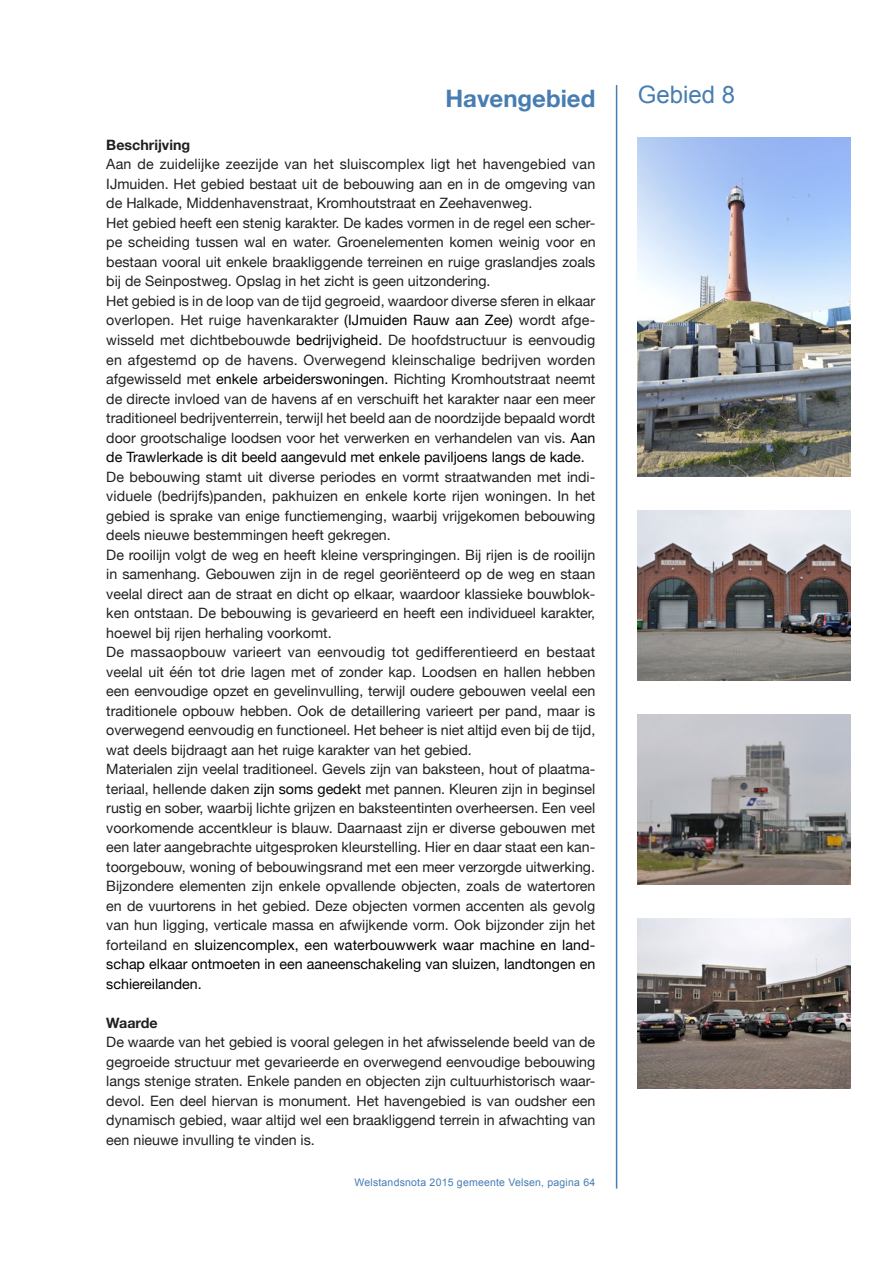
<style>
.page{position:relative;width:893px;height:1263px;background:#fff}
.page>*{position:absolute;margin:0;border:0;box-sizing:border-box;transform-origin:0 0}
.hoofdstuk_koppen{font:700 24px "Helvetica Neue";color:#477db2}
.hoofdstuk_koppen_r{font:24px "Arial";color:#477db2}
.platte_tekst{font:14.25px/19.5px "Helvetica Neue";color:#231f20;text-align:justify}
.tussenkop_zwart{font:700 14.25px "Helvetica Neue";color:#231f20}
.t1{font:10.5px "Arial";letter-spacing:.02em;color:#477db2}
.s1{color:#000}
</style>
<div class="page">
<hr style="left:616px;top:85px;width:1px;height:1103px;background:#477db2">
<img style="left:638px;top:918px;width:212px;height:171px">
<img style="left:638px;top:510px;width:212px;height:170px">
<img style="left:638px;top:714px;width:212px;height:170px">
<img style="left:638px;top:137px;width:212px;height:339px">
<p class="hoofdstuk_koppen" style="left:445px;top:80px;width:151px">Havengebied</p>
<p class="hoofdstuk_koppen_r" style="left:638px;top:78px;width:99px">Gebied 8</p>
<p class="tussenkop_zwart" style="left:106px;top:134px;width:85px">Beschrijving</p>
<p class="platte_tekst" style="left:106px;top:155px;width:491px">Aan de zuidelijke zeezijde van het sluiscomplex ligt het havengebied van IJmuiden. Het gebied bestaat uit de bebouwing aan en in de omgeving van de Halkade, Middenhavenstraat, Kromhoutstraat en Zeehavenweg.</p>
<p class="platte_tekst" style="left:106px;top:214px;width:491px">Het gebied heeft een stenig karakter. De kades vormen in de regel een scher&shy;pe scheiding tussen wal en water. Groenelementen komen weinig voor en bestaan vooral uit enkele braakliggende terreinen en ruige graslandjes zoals bij de Seinpostweg. Opslag in het zicht is geen uitzondering.</p>
<p class="platte_tekst" style="left:106px;top:292px;width:491px">Het gebied is in de loop van de tijd gegroeid, waardoor diverse sferen in elkaar overlopen. Het ruige havenkarakter <span class="s1">(IJmuiden Rauw aan Zee)</span> wordt afge&shy;wisseld met dichtbebouwde <span class="s1">bedrijvigheid.</span> De hoofdstructuur is eenvoudig en afgestemd op de havens. Overwegend kleinschalige bedrijven worden afgewisseld met <span class="s1">enkele arbeiderswoningen.</span> Richting Kromhoutstraat neemt de directe invloed van de havens af en verschuift het karakter naar een meer traditioneel bedrijventerrein, terwijl het beeld aan de noordzijde bepaald wordt door grootschalige loodsen voor het verwerken en verhandelen van vis. <span class="s1">Aan de Trawlerkade is dit beeld aangevuld met enkele paviljoens langs de kade.</span></p>
<p class="platte_tekst" style="left:106px;top:467px;width:490px">De bebouwing stamt uit diverse periodes en vormt straatwanden met indi&shy;viduele (bedrijfs)panden, pakhuizen en enkele korte rijen woningen. In het gebied is sprake van enige functiemenging, waarbij vrijgekomen bebouwing deels nieuwe bestemmingen heeft gekregen.</p>
<p class="platte_tekst" style="left:106px;top:545px;width:490px">De rooilijn volgt de weg en heeft kleine verspringingen. Bij rijen is de rooilijn in samenhang. Gebouwen zijn in de regel georiënteerd op de weg en staan veelal direct aan de straat en dicht op elkaar, waardoor klassieke bouwblok&shy;ken ontstaan. De bebouwing is gevarieerd en heeft een individueel karakter, hoewel bij rijen herhaling voorkomt.</p>
<p class="platte_tekst" style="left:106px;top:643px;width:491px">De massaopbouw varieert van eenvoudig tot gedifferentieerd en bestaat veelal uit één tot drie lagen met of zonder kap. Loodsen en hallen hebben een eenvoudige opzet en gevelinvulling, terwijl oudere gebouwen veelal een traditionele opbouw hebben. Ook de detaillering varieert per pand, maar is overwegend eenvoudig en functioneel. Het beheer is niet altijd even bij de tijd, wat deels bijdraagt aan het ruige karakter van het gebied.</p>
<p class="platte_tekst" style="left:106px;top:760px;width:491px">Materialen zijn veelal traditioneel. Gevels zijn van baksteen, hout of plaatma&shy;teriaal, hellende daken <span class="s1">zijn soms gedekt</span> met pannen. Kleuren zijn in beginsel rustig en sober, waarbij lichte grijzen en baksteentinten overheersen. Een veel voorkomende accentkleur is blauw. Daarnaast zijn er diverse gebouwen met een later aangebrachte uitgesproken kleurstelling. Hier en daar staat een kan&shy;toorgebouw, woning of bebouwingsrand met een meer verzorgde uitwerking.</p>
<p class="platte_tekst" style="left:106px;top:877px;width:491px">Bijzondere elementen zijn enkele opvallende objecten, zoals de watertoren en de vuurtorens in het gebied. Deze objecten vormen accenten als gevolg van hun ligging, verticale massa en afwijkende vorm. Ook bijzonder zijn het forteiland en <span class="s1">sluizencomplex, een waterbouwwerk waar machine en land&shy;schap elkaar ontmoeten in een aaneenschakeling van sluizen, landtongen en schiereilanden.</span></p>
<p class="tussenkop_zwart" style="left:106px;top:1011px;width:53px">Waarde</p>
<p class="platte_tekst" style="left:106px;top:1033px;width:491px">De waarde van het gebied is vooral gelegen in het afwisselende beeld van de gegroeide structuur met gevarieerde en overwegend eenvoudige bebouwing langs stenige straten. Enkele panden en objecten zijn cultuurhistorisch waar&shy;devol. Een deel hiervan is monument. Het havengebied is van oudsher een dynamisch gebied, waar altijd wel een braakliggend terrein in afwachting van een nieuwe invulling te vinden is.</p>
<p class="t1" style="left:354px;top:1175px;width:242px">Welstandsnota 2015 gemeente Velsen, pagina 64</p>
</div>
